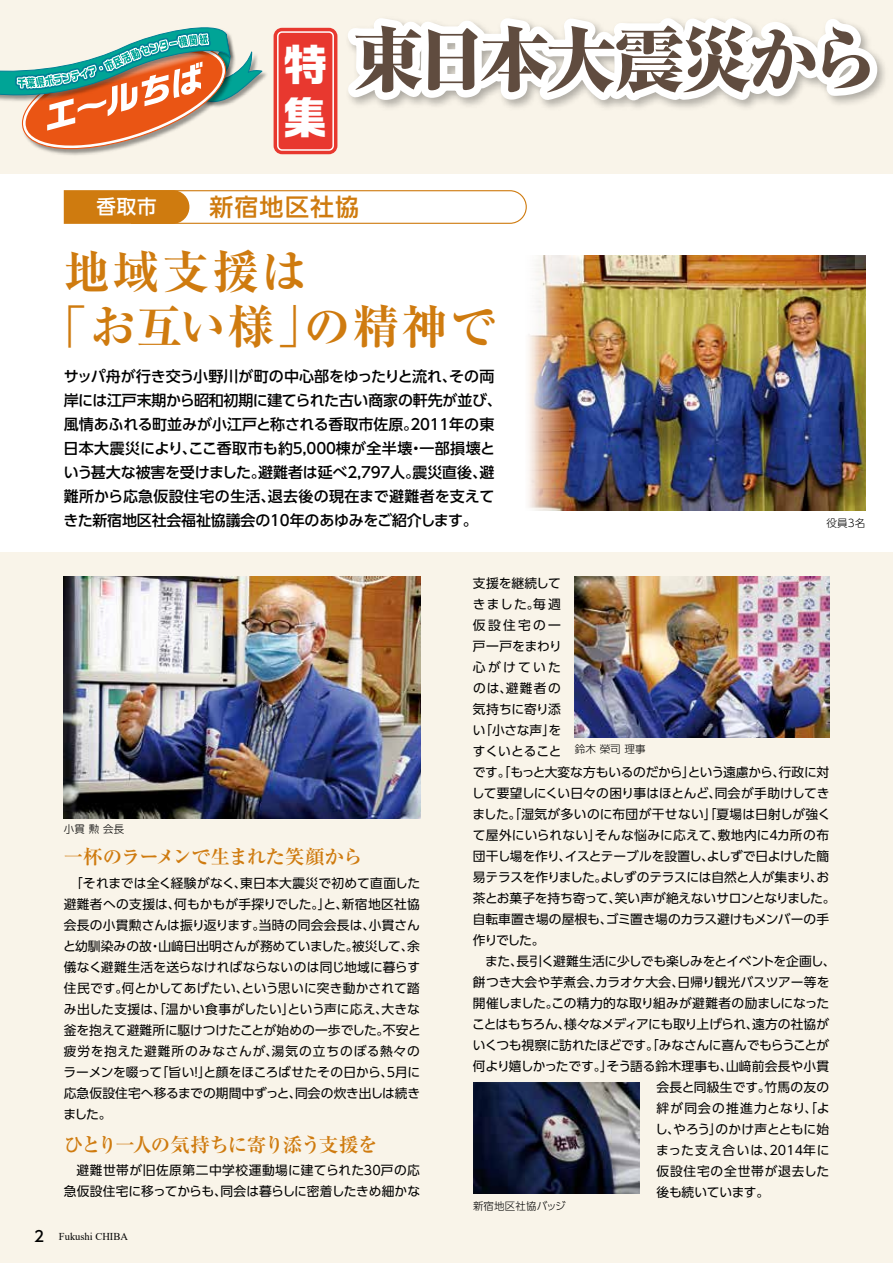
<style>
.page{position:relative;width:893px;height:1263px;background:#f9f4e9}
.page>*{position:absolute;margin:0;border:0;box-sizing:border-box;transform-origin:0 0}
.t1{font:800 expanded 70.5px "Ryumin Pr 6 N";letter-spacing:-.065em;color:#604c3f}
.t2{font:700 expanded 46.5px/55.5px "Ryumin Pr 6 N";letter-spacing:.045em;color:#cf7b0f}
.t3{font:700 43.5px/52.2px "Ro G San Srf Std";color:#fff}
.t4{font:500 24px "UD Shin Go Pr 6 N";letter-spacing:.045em;color:#cf7b0f}
.t5{font:700 19.5px "Ryumin Pr 6 N";letter-spacing:-.05em;color:#cf7b0f}
.t6{font:700 19.5px "Ryumin Pr 6 N";letter-spacing:-.025em;color:#cf7b0f}
.t7{font:500 19.5px "UD Shin Go Pr 6 N";color:#fff}
.t8{font:500 15px/24px "UD Shin Go Pr 6 N";letter-spacing:-.01em;color:#000}
.t9{font:12.75px/21px "UD Shin Go Pr 6 N";letter-spacing:-.005em;color:#000;text-align:justify}
.t10{font:12.75px "UD Shin Go Pr 6 N";letter-spacing:-.025em;color:#000}
.t11{font:12.75px "UD Shin Go Pr 6 N";letter-spacing:.02em;color:#000}
.t12{font:12.75px "UD Shin Go Pr 6 N";letter-spacing:-.03em;color:#000}
.t13{font:12.75px "UD Shin Go Pr 6 N";letter-spacing:-.04em;color:#000}
.t14{font:12.75px "UD Shin Go Pr 6 N";letter-spacing:.015em;color:#000}
.t15{font:12.75px "UD Shin Go Pr 6 N";letter-spacing:.035em;color:#000}
.t16{font:12.75px "UD Shin Go Pr 6 N";letter-spacing:.09em;color:#000}
.t17{font:12.75px "UD Shin Go Pr 6 N";letter-spacing:.06em;color:#000}
.t18{font:300 10.5px "UD Shin Go Pr 6 N";letter-spacing:.015em;color:#000}
.t19{font:10.5px "Times New Roman";color:#000}
.s1{font-family:"UD Shin Go Pr 6 N";font-weight:500;font-size:15px}
</style>
<div class="page">
<div style="left:0;top:174px;width:893px;height:378px;background:#fff"></div>
<svg style="left:0;top:27px;width:263px;height:125px"></svg>
<img style="left:528px;top:255px;width:337px;height:255px">
<div style="left:274px;top:28px;width:63px;height:126px;background:#e8382f;border-radius:9px"></div>
<div style="left:277px;top:31px;width:57px;height:120px;border:2px solid #fff;border-radius:4px"></div>
<svg style="left:64px;top:190px;width:463px;height:34px"></svg>
<svg style="left:331px;top:18px;width:554px;height:97px"></svg>
<img style="left:64px;top:576px;width:356px;height:243px">
<img style="left:575px;top:576px;width:254px;height:161px">
<img style="left:473px;top:1082px;width:166px;height:111px">
<h3 class="t3" style="left:284px;top:39px;width:44px">特集</h3>
<h1 class="t1" style="left:353px;top:4px;width:529px">東日本大震災から</h1>
<h3 class="t7" style="left:96px;top:191px;width:62px">香取市</h3>
<h3 class="t4" style="left:210px;top:188px;width:151px">新宿地区社協</h3>
<h2 class="t2" style="left:41px;top:242px;width:457px;text-indent:23px">地域支援は<br>「お互い様」の精神で</h2>
<p class="t8" style="left:63px;top:364px;width:440px">サッパ舟が行き交う小野川が町の中心部をゆったりと流れ、その両岸には江戸末期から昭和初期に建てられた古い商家の軒先が並び、風情あふれる町並みが小江戸と称される香取市佐原。2011年の東日本大震災により、ここ香取市も約5,000棟が全半壊・一部損壊という甚大な被害を受けました。避難者は延べ2,797人。震災直後、避難所から応急仮設住宅の生活、退去後の現在まで避難者を支えてきた新宿地区社会福祉協議会の10年のあゆみをご紹介します。</p>
<p class="t18" style="left:826px;top:515px;width:40px">役員3名</p>
<p class="t18" style="left:64px;top:820px;width:62px">小貫 勲 会長</p>
<h3 class="t6" style="left:64px;top:842px;width:300px">一杯のラーメンで生まれた笑顔から</h3>
<p class="t9" style="left:63px;top:872px;width:359px">　「それまでは全く経験がなく、東日本大震災で初めて直面した避難者への支援は、何もかもが手探りでした。」と、新宿地区社協会長の小貫勲さんは振り返ります。当時の同会会長は、小貫さんと幼馴染みの故・山﨑日出明さんが務めていました。被災して、余儀なく避難生活を送らなければならないのは同じ地域に暮らす住民です。何とかしてあげたい、という思いに突き動かされて踏み出した支援は、「温かい食事がしたい」という声に応え、大きな釡を抱えて避難所に駆けつけたことが始めの一歩でした。不安と疲労を抱えた避難所のみなさんが、湯気の立ちのぼる熱々のラーメンを啜って「旨い！」と顔をほころばせたその日から、5月に応急仮設住宅へ移るまでの期間中ずっと、同会の炊き出しは続きました。</p>
<h3 class="t5" style="left:64px;top:1129px;width:315px">ひとり一人の気持ちに寄り添う支援を</h3>
<p class="t9" style="left:64px;top:1160px;width:358px">　避難世帯が旧佐原第二中学校運動場に建てられた30戸の応急仮設住宅に移ってからも、同会は暮らしに密着したきめ細かな</p>
<p class="t19" style="left:34px;top:1229px;width:96px"><span class="s1">2　</span>Fukushi CHIBA</p>
<p class="t9" style="left:473px;top:572px;width:90px">支援を継続して</p>
<p class="t9" style="left:473px;top:593px;width:90px">きました。毎週</p>
<p class="t9" style="left:473px;top:614px;width:89px">仮設住宅の一</p>
<p class="t9" style="left:473px;top:635px;width:90px">戸一戸をまわり</p>
<p class="t9" style="left:473px;top:656px;width:90px">心がけていた</p>
<p class="t9" style="left:473px;top:677px;width:89px">のは、避難者の</p>
<p class="t9" style="left:473px;top:698px;width:89px">気持ちに寄り添</p>
<p class="t9" style="left:473px;top:719px;width:90px">い「小さな声」を</p>
<p class="t9" style="left:473px;top:740px;width:90px">すくいとること</p>
<p class="t10" style="left:473px;top:762px;width:358px">です。「もっと大変な方もいるのだから」という遠慮から、行政に対</p>
<p class="t9" style="left:472px;top:782px;width:359px">して要望しにくい日々の困り事はほとんど、同会が手助けしてき</p>
<p class="t11" style="left:473px;top:804px;width:359px">ました。「湿気が多いのに布団が干せない」「夏場は日射しが強く</p>
<p class="t14" style="left:473px;top:825px;width:358px">て屋外にいられない」そんな悩みに応えて、敷地内に4カ所の布</p>
<p class="t10" style="left:473px;top:846px;width:358px">団干し場を作り、イスとテーブルを設置し、よしずで日よけした簡</p>
<p class="t12" style="left:473px;top:867px;width:358px">易テラスを作りました。よしずのテラスには自然と人が集まり、お</p>
<p class="t9" style="left:473px;top:887px;width:364px">茶とお菓子を持ち寄って、笑い声が絶えないサロンとなりました。</p>
<p class="t9" style="left:473px;top:908px;width:358px">自転車置き場の屋根も、ゴミ置き場のカラス避けもメンバーの手</p>
<p class="t9" style="left:473px;top:929px;width:73px">作りでした。</p>
<p class="t9" style="left:473px;top:950px;width:364px">　また、長引く避難生活に少しでも楽しみをとイベントを企画し、</p>
<p class="t9" style="left:473px;top:971px;width:358px">餅つき大会や芋煮会、カラオケ大会、日帰り観光バスツアー等を</p>
<p class="t9" style="left:473px;top:992px;width:358px">開催しました。この精力的な取り組みが避難者の励ましになった</p>
<p class="t13" style="left:472px;top:1014px;width:358px">ことはもちろん、様々なメディアにも取り上げられ、遠方の社協が</p>
<p class="t10" style="left:473px;top:1035px;width:358px">いくつも視察に訪れたほどです。「みなさんに喜んでもらうことが</p>
<p class="t9" style="left:473px;top:1055px;width:358px">何より嬉しかったです。」そう語る鈴木理事も、山﨑前会長や小貫</p>
<p class="t11" style="left:656px;top:1077px;width:174px">会長と同級生です。竹馬の友の</p>
<p class="t16" style="left:656px;top:1098px;width:175px">絆が同会の推進力となり、「よ</p>
<p class="t9" style="left:655px;top:1118px;width:175px">し、やろう」のかけ声とともに始</p>
<p class="t15" style="left:656px;top:1140px;width:175px">まった支え合いは、2014年に</p>
<p class="t17" style="left:656px;top:1161px;width:174px">仮設住宅の全世帯が退去した</p>
<p class="t9" style="left:656px;top:1181px;width:114px">後も続いています。</p>
<p class="t18" style="left:473px;top:1197px;width:94px">新宿地区社協バッジ</p>
<p class="t18" style="left:575px;top:740px;width:73px">鈴木 榮司 理事</p>
</div>
